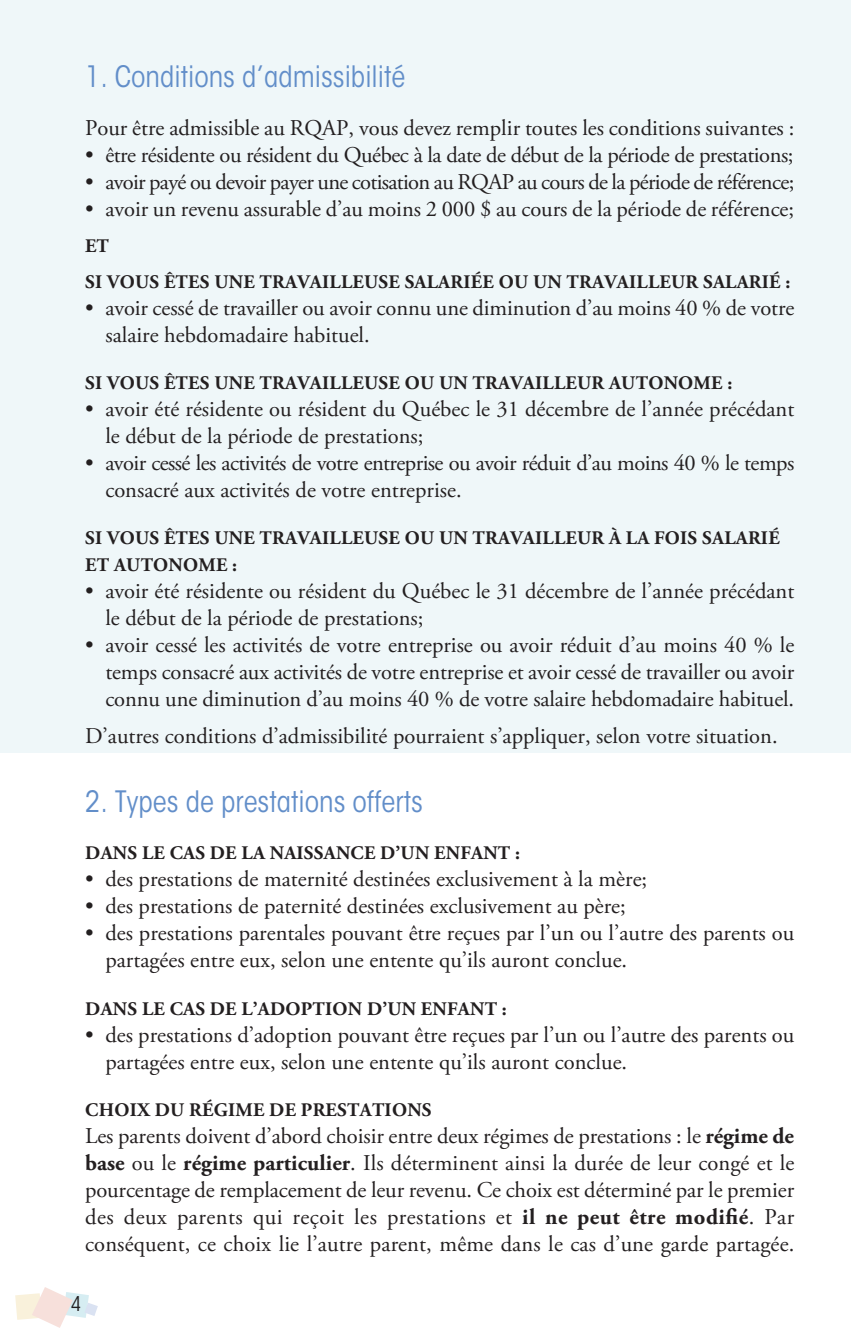
<style>
.page{position:relative;width:851px;height:1337px;background:#fff}
.page>*{position:absolute;margin:0;border:0;box-sizing:border-box;transform-origin:0 0}
.t1{font:condensed 29.25px "ITC Avant Garde Std";color:#628ec9}
.t2{font:22.5px/27px "Adobe Garamond Pro";color:#231f20}
.t3{font:22.5px/27px "Adobe Garamond Pro";letter-spacing:-.025em;color:#231f20}
.t4{font:22.5px "Adobe Garamond Pro";letter-spacing:-.03em;color:#231f20}
.t5{font:22.5px "Adobe Garamond Pro";letter-spacing:-.02em;color:#231f20}
.t6{font:condensed 20.25px "ITC Avant Garde Std";color:#231f20}
.t7{font:700 19.12px/36px "Adobe Garamond Pro";letter-spacing:.015em;color:#231f20}
.s1{font-weight:700}
</style>
<div class="page">
<div style="left:0;top:0;width:850px;height:752px;background:#eff7f9"></div>
<svg style="left:15px;top:1287px;width:83px;height:40px"></svg>
<h1 class="t1" style="left:85px;top:59px;width:322px">1. Conditions d’admissibilité</h1>
<p class="t2" style="left:85px;top:115px;width:710px">Pour être admissible au RQAP, vous devez remplir toutes les conditions suivantes :</p>
<p class="t5" style="left:85px;top:141px;width:709px">• être résidente ou résident du Québec à la date de début de la période de prestations;</p>
<p class="t4" style="left:85px;top:168px;width:710px">• avoir payé ou devoir payer une cotisation au RQAP au cours de la période de référence;</p>
<p class="t2" style="left:85px;top:196px;width:710px">• avoir un revenu assurable d’au moins 2 000 $ au cours de la période de référence;</p>
<p class="t7" style="left:85px;top:228px;width:706px">ET<br>SI VOUS ÊTES UNE TRAVAILLEUSE SALARIÉE OU UN TRAVAILLEUR SALARIÉ :</p>
<p class="t2" style="left:105px;top:295px;width:690px;text-indent:-20px">• avoir cessé de travailler ou avoir connu une diminution d’au moins 40 % de votre salaire hebdomadaire habituel.</p>
<p class="t7" style="left:85px;top:365px;width:648px">SI VOUS ÊTES UNE TRAVAILLEUSE OU UN TRAVAILLEUR AUTONOME :</p>
<p class="t2" style="left:105px;top:396px;width:690px;text-indent:-20px">• avoir été résidente ou résident du Québec le 31 décembre de l’année précédant le début de la période de prestations;</p>
<p class="t3" style="left:105px;top:450px;width:690px;text-indent:-20px">• avoir cessé les activités de votre entreprise ou avoir réduit d’au moins 40 % le temps consacré aux activités de votre entreprise.</p>
<p class="t7" style="left:85px;top:525px;width:696px;line-height:27px">SI VOUS ÊTES UNE TRAVAILLEUSE OU UN TRAVAILLEUR À LA FOIS SALARIÉ<br>ET AUTONOME :</p>
<p class="t2" style="left:105px;top:578px;width:690px;text-indent:-20px">• avoir été résidente ou résident du Québec le 31 décembre de l’année précédant le début de la période de prestations;</p>
<p class="t2" style="left:105px;top:632px;width:690px;text-align:justify;text-indent:-20px">• avoir cessé les activités de votre entreprise ou avoir réduit d’au moins 40 % le temps consacré aux activités de votre entreprise et avoir cessé de travailler ou avoir connu une diminution d’au moins 40 % de votre salaire hebdomadaire habituel.</p>
<p class="t2" style="left:85px;top:723px;width:694px">D’autres conditions d’admissibilité pourraient s’appliquer, selon votre situation.</p>
<h1 class="t1" style="left:85px;top:784px;width:339px">2. Types de prestations offerts</h1>
<p class="t7" style="left:85px;top:835px;width:436px">DANS LE CAS DE LA NAISSANCE D ’UN ENFANT :</p>
<p class="t2" style="left:85px;top:866px;width:563px">• des prestations de maternité destinées exclusivement à la mère;</p>
<p class="t2" style="left:85px;top:893px;width:542px">• des prestations de paternité destinées exclusivement au père;</p>
<p class="t2" style="left:105px;top:920px;width:690px;text-indent:-20px">• des prestations parentales pouvant être reçues par l’un ou l’autre des parents ou partagées entre eux, selon une entente qu’ils auront conclue.</p>
<p class="t7" style="left:85px;top:991px;width:423px">DANS LE CAS DE L’AD OPTION D ’UN ENFANT :</p>
<p class="t2" style="left:105px;top:1021px;width:690px;text-indent:-20px">• des prestations d’adoption pouvant être reçues par l’un ou l’autre des parents ou partagées entre eux, selon une entente qu’ils auront conclue.</p>
<p class="t7" style="left:85px;top:1092px;width:312px">CHOIX DU RÉGIME DE PRESTATIONS</p>
<p class="t2" style="left:85px;top:1123px;width:710px;text-align:justify">Les parents doivent d’abord choisir entre deux régimes de prestations : le <span class="s1">RÉGIME DE BASE</span> ou le <span class="s1">RÉGIME PARTICULIER</span>. Ils déterminent ainsi la durée de leur congé et le pourcentage de remplacement de leur revenu. Ce choix est déterminé par le premier des deux parents qui reçoit les prestations et <span class="s1">IL NE PEUT ÊTRE MODIFIÉ</span>. Par conséquent, ce choix lie l’autre parent, même dans le cas d’une garde partagée.</p>
<p class="t6" style="left:71px;top:1291px;width:12px">4</p>
</div>
